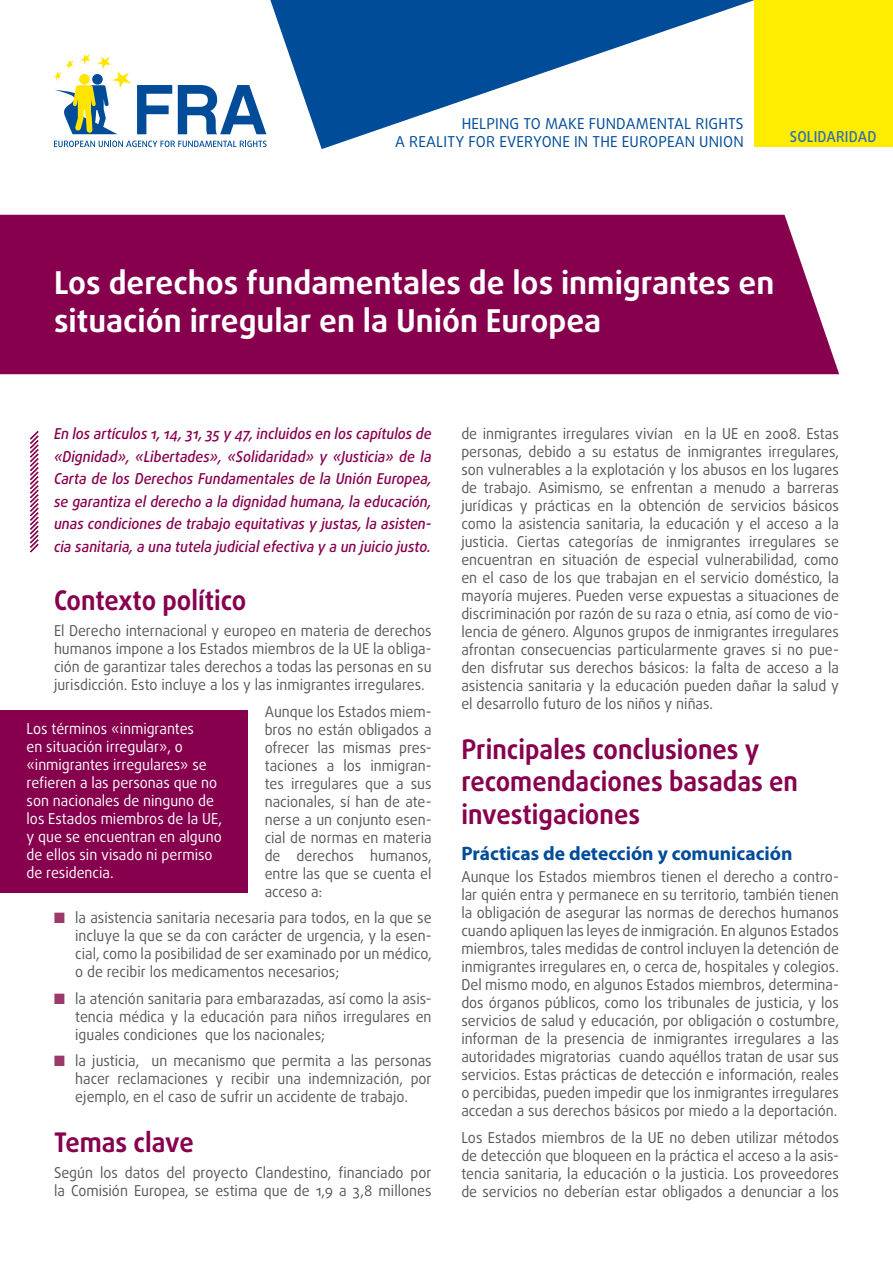
<style>
.page{position:relative;width:893px;height:1263px;background:#fff}
.page>*{position:absolute;margin:0;border:0;box-sizing:border-box;transform-origin:0 0}
.t1{font:700 31.5px/37.8px "Daxline Pro";color:#fff}
.titre{font:700 27px/32.4px "Daxline Pro";color:#87004e;scale:.94 1}
.sous-titre{font:700 19.5px "Myriad Pro";color:#004c98}
.body{font:15px/18px "Daxline Pro";color:#58585a;text-align:justify;scale:.95 1}
.bullet{font:15px/18px "Daxline Pro";color:#58585a;text-align:justify;scale:.95 1}
.Intro{font:italic 500 15px/22.5px "Daxline Pro";color:#87004e;text-align:justify;scale:.94 1}
.body-2{font:15px/18px "Daxline Pro";color:#fff;scale:.95 1}
.t2{font:15px "Daxline Pro";letter-spacing:.01em;color:#004c99}
.body-3{font:500 15px "Daxline Pro";letter-spacing:.01em;color:#3370ad;scale:.95 1}
.s1{color:#9c386a}
</style>
<div class="page">
<div style="left:0;top:215px;width:839px;height:159px;background:#87004e"></div>
<svg style="left:137px;top:85px;width:35px;height:49px"></svg>
<svg style="left:178px;top:85px;width:88px;height:49px"></svg>
<svg style="left:54px;top:141px;width:213px;height:6px"></svg>
<svg style="left:54px;top:54px;width:77px;height:80px"></svg>
<svg style="left:270px;top:0;width:485px;height:149px"></svg>
<div style="left:0;top:710px;width:248px;height:183px;background:#87004e"></div>
<div style="left:755px;top:0;width:138px;height:146px;background:#ffed00"></div>
<svg style="left:29px;top:430px;width:10px;height:123px"></svg>
<p class="t2" style="left:462px;top:113px;width:283px">HELPING TO MAKE FUNDAMENTAL RIGHTS</p>
<p class="t2" style="left:395px;top:131px;width:350px">A REALITY FOR EVERYONE IN THE EUROPEAN UNION</p>
<p class="body-3" style="left:790px;top:126px;width:93px">SOLIDARIDAD</p>
<p class="t1" style="left:54px;top:264px;width:722px">Los derechos fundamentales de los inmigrantes en situación irregular en la Unión Europea</p>
<p class="Intro" style="left:54px;top:423px;width:403px">En los artículos 1, 14, 31, 35 y 47, incluidos en los capítulos de «Dignidad», «Libertades», «Solidaridad» y «Justicia» de la Carta de los Derechos Fundamentales de la Unión Europea, se garantiza el derecho a la dignidad humana, la educación, unas condiciones de trabajo equitativas y justas, la asisten&shy;cia sanitaria, a una tutela judicial efectiva y a un juicio justo.</p>
<p class="titre" style="left:54px;top:584px;width:206px">Contexto político</p>
<p class="body" style="left:54px;top:622px;width:399px">El Derecho internacional y europeo en materia de derechos humanos impone a los Estados miembros de la UE la obliga&shy;ción de garantizar tales derechos a todas las personas en su jurisdicción. Esto incluye a los y las inmigrantes irregulares.</p>
<p class="body" style="left:265px;top:702px;width:177px">Aunque los Estados miem&shy;bros no están obligados a ofrecer las mismas pres&shy;taciones a los inmigran&shy;tes irregulares que a sus nacionales, sí han de ate&shy;nerse a un conjunto esen&shy;cial de normas en materia de derechos humanos, entre las que se cuenta el acceso a:</p>
<p class="bullet" style="left:75px;top:909px;width:377px;text-indent:-21px"><span class="s1">■</span> la asistencia sanitaria necesaria para todos, en la que se incluye la que se da con carácter de urgencia, y la esen&shy;cial, como la posibilidad de ser examinado por un médico, o de recibir los medicamentos necesarios;</p>
<p class="bullet" style="left:75px;top:989px;width:377px;text-indent:-21px"><span class="s1">■</span> la atención sanitaria para embarazadas, así como la asis&shy;tencia médica y la educación para niños irregulares en iguales condiciones que los nacionales;</p>
<p class="bullet" style="left:75px;top:1052px;width:377px;text-indent:-21px"><span class="s1">■</span> la justicia, un mecanismo que permita a las personas hacer reclamaciones y recibir una indemnización, por ejemplo, en el caso de sufrir un accidente de trabajo.</p>
<p class="titre" style="left:54px;top:1126px;width:150px">Temas clave</p>
<p class="body" style="left:54px;top:1164px;width:399px">Según los datos del proyecto Clandestino, financiado por la Comisión Europea, se estima que de 1,9 a 3,8 millones</p>
<p class="body-2" style="left:27px;top:720px;width:207px">Los términos «inmigrantes<br>en situación irregular», o «inmigrantes irregulares» se refieren a las personas que no son nacionales de ninguno de los Estados miembros de la UE, y que se encuentran en alguno de ellos sin visado ni permiso de residencia.</p>
<p class="body" style="left:461px;top:425px;width:399px">de inmigrantes irregulares vivían en la UE en 2008. Estas personas, debido a su estatus de inmigrantes irregulares, son vulnerables a la explotación y los abusos en los lugares de trabajo. Asimismo, se enfrentan a menudo a barreras jurídicas y prácticas en la obtención de servicios básicos como la asistencia sanitaria, la educación y el acceso a la justicia. Ciertas categorías de inmigrantes irregulares se encuentran en situación de especial vulnerabilidad, como en el caso de los que trabajan en el servicio doméstico, la mayoría mujeres. Pueden verse expuestas a situaciones de discriminación por razón de su raza o etnia, así como de vio&shy;lencia de género. Algunos grupos de inmigrantes irregulares afrontan consecuencias particularmente graves si no pue&shy;den disfrutar sus derechos básicos: la falta de acceso a la asistencia sanitaria y la educación pueden dañar la salud y el desarrollo futuro de los niños y niñas.</p>
<p class="titre" style="left:461px;top:733px;width:360px">Principales conclusiones y recomendaciones basadas en investigaciones</p>
<p class="sous-titre" style="left:461px;top:842px;width:333px">Prácticas de detección y comunicación</p>
<p class="body" style="left:461px;top:868px;width:399px">Aunque los Estados miembros tienen el derecho a contro&shy;lar quién entra y permanece en su territorio, también tienen la obligación de asegurar las normas de derechos humanos cuando apliquen las leyes de inmigración. En algunos Estados miembros, tales medidas de control incluyen la detención de inmigrantes irregulares en, o cerca de, hospitales y colegios.<br>Del mismo modo, en algunos Estados miembros, determina&shy;dos órganos públicos, como los tribunales de justicia, y los servicios de salud y educación, por obligación o costumbre, informan de la presencia de inmigrantes irregulares a las autoridades migratorias cuando aquéllos tratan de usar sus servicios. Estas prácticas de detección e información, reales o percibidas, pueden impedir que los inmigrantes irregulares accedan a sus derechos básicos por miedo a la deportación.</p>
<p class="body" style="left:461px;top:1128px;width:399px">Los Estados miembros de la UE no deben utilizar métodos de detección que bloqueen en la práctica el acceso a la asis&shy;tencia sanitaria, la educación o la justicia. Los proveedores de servicios no deberían estar obligados a denunciar a los</p>
</div>
